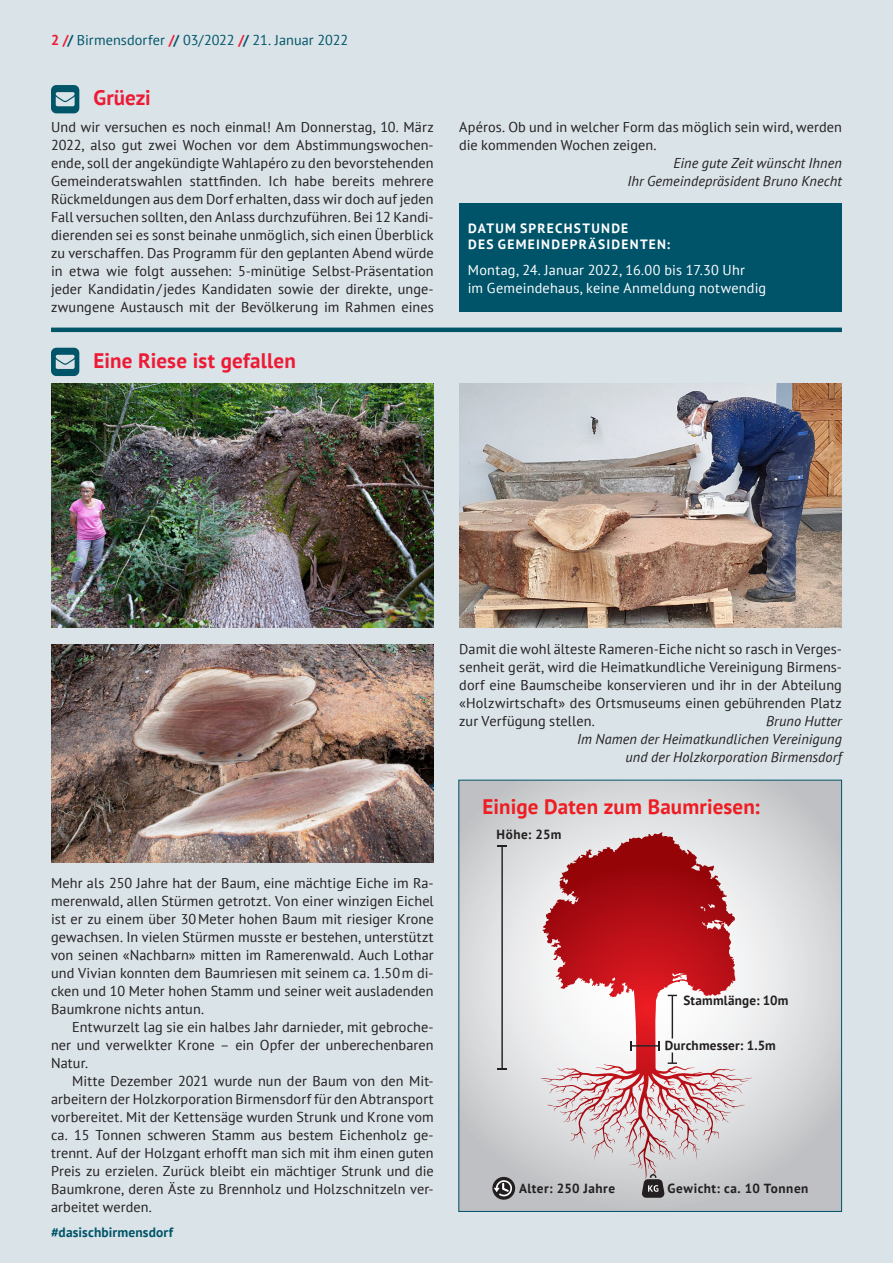
<style>
.page{position:relative;width:893px;height:1263px;background:#dae3e8}
.page>*{position:absolute;margin:0;border:0;box-sizing:border-box;transform-origin:0 0}
.t1{font:700 21px "PT Sans";letter-spacing:.005em;color:#ed1a35}
.t2{font:700 21px "PT Sans";letter-spacing:.005em;color:#ee1d23}
.t3{font:14.25px/18px "PT Sans";letter-spacing:.005em;color:#231f20;text-align:justify}
.t4{font:italic 14.25px/18px "PT Sans";letter-spacing:.005em;color:#231f20;text-align:right}
.t5{font:14.25px/18px "PT Sans";letter-spacing:.015em;color:#fff}
.t6{font:14.25px "PT Sans";letter-spacing:.005em;color:#005569}
.t7{font:700 13.5px/16.2px "PT Sans";letter-spacing:.095em;color:#fff}
.t8{font:700 13.5px "PT Sans";letter-spacing:.01em;color:#005569}
.t9{font:700 13.2px "PT Sans";letter-spacing:.02em;color:#231f20}
.t10{font:700 13.2px "PT Sans";letter-spacing:.04em;color:#231f20}
.s1{font-weight:700;color:#ed1a35}
.s2{font-weight:700}
</style>
<div class="page">
<svg style="left:51px;top:348px;width:28px;height:28px"></svg>
<svg style="left:51px;top:85px;width:28px;height:28px"></svg>
<hr style="left:51px;top:328px;width:791px;height:4px;background:#005569">
<div style="left:459px;top:204px;width:383px;height:108px;background:#00546a"></div>
<img style="left:51px;top:644px;width:383px;height:218px">
<img style="left:51px;top:384px;width:383px;height:244px">
<img style="left:459px;top:384px;width:383px;height:244px">
<svg style="left:460px;top:782px;width:380px;height:428px"></svg>
<hr style="left:501px;top:846px;width:2px;height:223px;background:#231f20">
<svg style="left:497px;top:1068px;width:10px;height:2px"></svg>
<svg style="left:559px;top:832px;width:102px;height:50px"></svg>
<svg style="left:630px;top:1041px;width:30px;height:9px"></svg>
<svg style="left:668px;top:1052px;width:9px;height:12px"></svg>
<svg style="left:668px;top:995px;width:9px;height:43px"></svg>
<svg style="left:492px;top:1177px;width:23px;height:23px"></svg>
<svg style="left:642px;top:1174px;width:23px;height:24px"></svg>
<svg style="left:494px;top:1180px;width:18px;height:16px"></svg>
<p class="t6" style="left:51px;top:31px;width:299px"><span class="s1">2 /</span><span class="s2">/</span> Birmensdorfer <span class="s1">/</span><span class="s2">/</span> 03/2022 <span class="s1">/</span><span class="s2">/</span> 21. Januar 2022</p>
<h1 class="t1" style="left:94px;top:84px;width:59px">Grüezi</h1>
<p class="t3" style="left:51px;top:117px;width:384px">Und wir versuchen es noch einmal! Am Donnerstag, 10. März 2022, also gut zwei Wochen vor dem Abstimmungswochen&shy;ende, soll der angekündigte Wahlapéro zu den bevorstehenden Gemeinderatswahlen stattfinden. Ich habe bereits mehrere Rückmeldungen aus dem Dorf erhalten, dass wir doch auf jeden Fall versuchen sollten, den Anlass durchzuführen. Bei 12 Kandi&shy;dierenden sei es sonst beinahe unmöglich, sich einen Überblick zu verschaffen. Das Programm für den geplanten Abend würde in etwa wie folgt aussehen: 5-minütige Selbst-Präsentation jeder Kandidatin/jedes Kandidaten sowie der direkte, unge&shy;zwungene Austausch mit der Bevölkerung im Rahmen eines</p>
<p class="t3" style="left:459px;top:117px;width:384px">Apéros. Ob und in welcher Form das möglich sein wird, werden die kommenden Wochen zeigen.</p>
<p class="t4" style="left:627px;top:153px;width:216px">Eine gute Zeit wünscht Ihnen<br>Ihr Gemeindepräsident Bruno Knecht</p>
<p class="t7" style="left:468px;top:219px;width:203px">DATUM SPRECHSTUNDE<br>DES GEMEINDEPRÄSIDENTEN:</p>
<p class="t5" style="left:468px;top:261px;width:300px">Montag, 24. Januar 2022, 16.00 bis 17.30 Uhr<br>im Gemeindehaus, keine Anmeldung notwendig</p>
<h1 class="t1" style="left:94px;top:347px;width:204px">Eine Riese ist gefallen</h1>
<p class="t3" style="left:51px;top:873px;width:384px">Mehr als 250 Jahre hat der Baum, eine mächtige Eiche im Ra&shy;merenwald, allen Stürmen getrotzt. Von einer winzigen Eichel ist er zu einem über 30Meter hohen Baum mit riesiger Krone gewachsen. In vielen Stürmen musste er bestehen, unterstützt von seinen «Nachbarn» mitten im Ramerenwald. Auch Lothar und Vivian konnten dem Baumriesen mit seinem ca. 1.50m di&shy;cken und 10 Meter hohen Stamm und seiner weit ausladenden Baumkrone nichts antun.</p>
<p class="t3" style="left:51px;top:1017px;width:384px;text-indent:21px">Entwurzelt lag sie ein halbes Jahr darnieder, mit gebroche&shy;ner und verwelkter Krone – ein Opfer der unberechenbaren Natur.</p>
<p class="t3" style="left:51px;top:1071px;width:384px;text-indent:21px">Mitte Dezember 2021 wurde nun der Baum von den Mit&shy;arbeitern der Holzkorporation Birmensdorf für den Abtransport vorbereitet. Mit der Kettensäge wurden Strunk und Krone vom ca. 15 Tonnen schweren Stamm aus bestem Eichenholz ge&shy;trennt. Auf der Holzgant erhofft man sich mit ihm einen guten Preis zu erzielen. Zurück bleibt ein mächtiger Strunk und die Baumkrone, deren Äste zu Brennholz und Holzschnitzeln ver&shy;arbeitet werden.</p>
<p class="t8" style="left:51px;top:1224px;width:124px">#dasischbirmensdorf</p>
<p class="t3" style="left:459px;top:639px;width:384px">Damit die wohl älteste Rameren-Eiche nicht so rasch in Verges&shy;senheit gerät, wird die Heimatkundliche Vereinigung Birmens&shy;dorf eine Baumscheibe konservieren und ihr in der Abteilung «Holzwirtschaft» des Ortsmuseums einen gebührenden Platz zur Verfügung stellen.</p>
<p class="t4" style="left:577px;top:711px;width:266px">Bruno Hutter<br>Im Namen der Heimatkundlichen Vereinigung und der Holzkorporation Birmensdorf</p>
<h1 class="t2" style="left:483px;top:793px;width:279px">Einige Daten zum Baumriesen:</h1>
<p class="t9" style="left:497px;top:826px;width:66px">Höhe: 25m</p>
<p class="t9" style="left:683px;top:991px;width:107px">Stammlänge: 10m</p>
<p class="t9" style="left:665px;top:1037px;width:112px">Durchmesser: 1.5m</p>
<p class="t10" style="left:519px;top:1179px;width:98px">Alter: 250 Jahre</p>
<p class="t10" style="left:668px;top:1180px;width:142px">Gewicht: ca. 10 Tonnen</p>
</div>
